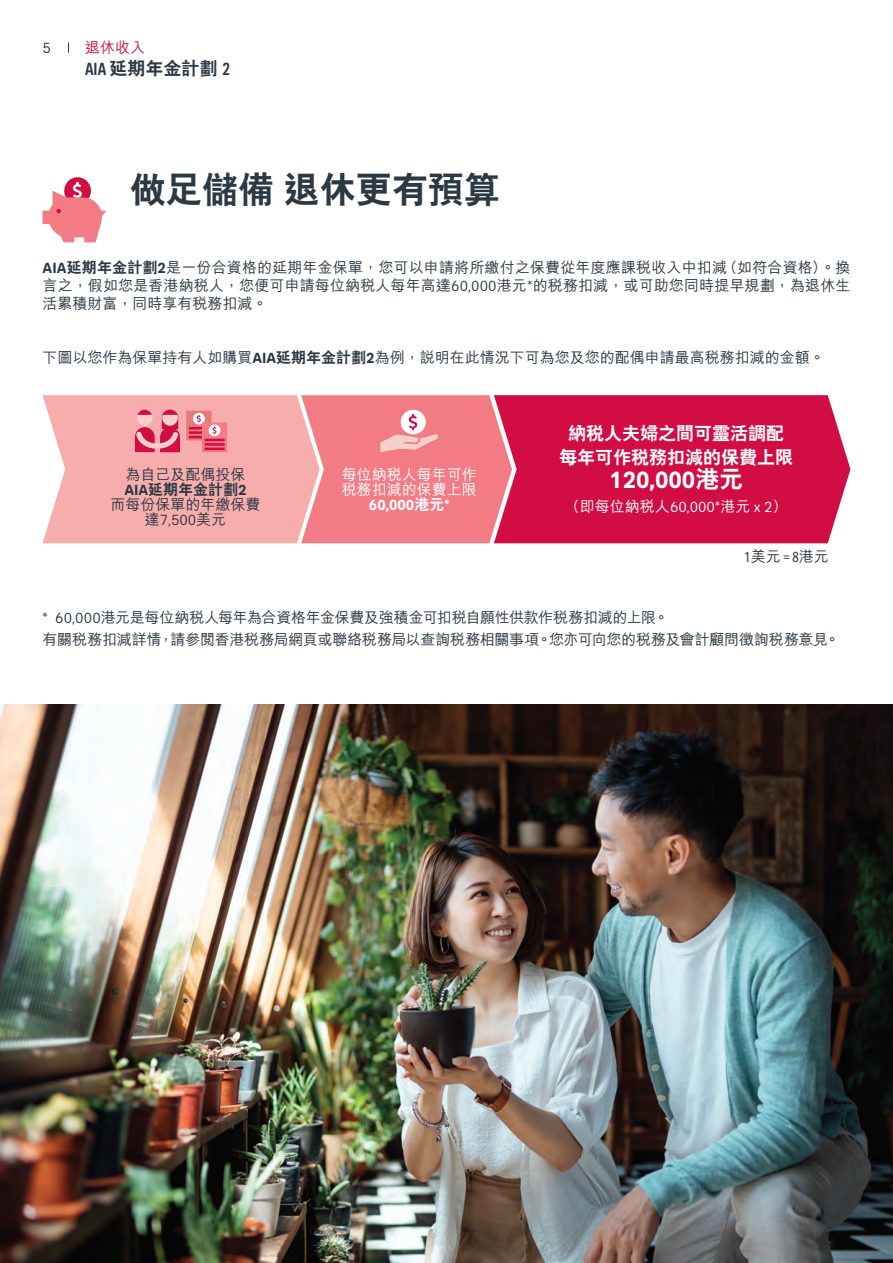
<style>
.page{position:relative;width:893px;height:1263px;background:#fff}
.page>*{position:absolute;margin:0;border:0;box-sizing:border-box;transform-origin:0 0}
.bullet_point{font:800 36px "C Hei 2 HK";color:#2b3944}
.bullet_point-2{font:700 24px "AIA Everest";color:#fff}
.bullet_point-3{font:800 18px "C Hei 2 HK";color:#fff}
.t1{font:800 18px "C Hei 2 HK";color:#2b3944}
.body_copy_2{font:500 15px/15px "M Hei HK";color:#2b3944;text-align:justify}
.bullet_point-4{font:500 15px "M Hei HK";letter-spacing:-.02em;color:#2b3944}
.body_copy_2-2{font:500 15px/15px "M Hei HK";color:#fff;text-align:center}
.bullet_point-5{font:500 15px "M Hei HK";color:#fff}
.t2{font:500 15px "M Hei HK";color:#d20d44}
.t3{font:15px "AIA Everest";color:#2b3944}
.s1{font-family:"AIA Everest";font-weight:500;font-stretch:condensed}
.s2{font-family:"AIA Everest";font-weight:700}
.s3{font-family:"C Hei 2 HK";font-weight:800}
.s4{font-family:"AIA Everest";font-weight:400}
.s5{font-family:"AIA Everest";font-weight:400;font-stretch:condensed}
</style>
<div class="page">
<div style="left:512px;top:395px;width:338px;height:148px;background:#d20d44"></div>
<svg style="left:64px;top:177px;width:27px;height:27px"></svg>
<svg style="left:43px;top:182px;width:63px;height:60px"></svg>
<svg style="left:43px;top:395px;width:469px;height:148px;background:#f4989d"></svg>
<img style="left:0;top:704px;width:893px;height:559px">
<p class="t3" style="left:43px;top:39px;width:10px">5</p>
<p class="t2" style="left:85px;top:37px;width:61px">退休收入</p>
<p class="t1" style="left:85px;top:56px;width:146px"><span class="s1">AIA</span> 延期年金計劃 <span class="s1">2</span></p>
<p class="bullet_point" style="left:130px;top:166px;width:372px">做足儲備 退休更有預算</p>
<p class="body_copy_2" style="left:43px;top:258px;width:810px;line-height:18px"><span class="s2">AIA</span><span class="s3">延期年金計劃</span><span class="s2">2</span>是一份合資格的延期年金保單，您可以申請將所繳付之保費從年度應課稅收入中扣減（如符合資格）。換言之，假如您是香港納稅人，您便可申請每位納稅人每年高達<span class="s4">60,000</span>港元<span class="s4">*</span>的稅務扣減，或可助您同時提早規劃，為退休生活累積財富，同時享有稅務扣減。</p>
<p class="body_copy_2" style="left:43px;top:349px;width:784px">下圖以您作為保單持有人如購買<span class="s2">AIA</span><span class="s3">延期年金計劃</span><span class="s2">2</span>為例，說明在此情況下可為您及您的配偶申請最高稅務扣減的金額。</p>
<p class="body_copy_2" style="left:110px;top:466px;width:151px;text-align:center">為自己及配偶投保<br><span class="s2">AIA</span><span class="s3">延期年金計劃</span><span class="s2">2<br></span>而每份保單的年繳保費達<span class="s4">7,500</span>美元</p>
<p class="body_copy_2-2" style="left:342px;top:466px;width:136px">每位納稅人每年可作稅務扣減的保費上限<br><span class="s2">60,000</span><span class="s3">港元</span><span class="s2">*</span></p>
<p class="bullet_point-3" style="left:568px;top:421px;width:217px">納稅人夫婦之間可靈活調配</p>
<p class="bullet_point-3" style="left:559px;top:445px;width:236px">每年可作稅務扣減的保費上限</p>
<p class="bullet_point-2" style="left:609px;top:465px;width:136px">120,000<span class="s3">港元</span></p>
<p class="bullet_point-5" style="left:565px;top:495px;width:224px">（即每位納稅人<span class="s4">60,000*</span>港元 <span class="s4">x 2</span>）</p>
<p class="bullet_point-4" style="left:744px;top:546px;width:86px"><span class="s5">1</span>美元 <span class="s5">= 8</span>港元</p>
<p class="bullet_point-4" style="left:43px;top:606px;width:628px"><span class="s5">*</span> <span class="s4">60,000</span>港元是每位納稅人每年為合資格年金保費及強積金可扣稅自願性供款作稅務扣減的上限。</p>
<p class="bullet_point-4" style="left:43px;top:628px;width:799px">有關稅務扣減詳情，請參閱香港稅務局網頁或聯絡稅務局以查詢稅務相關事項。您亦可向您的稅務及會計顧問徵詢稅務意見。</p>
</div>
